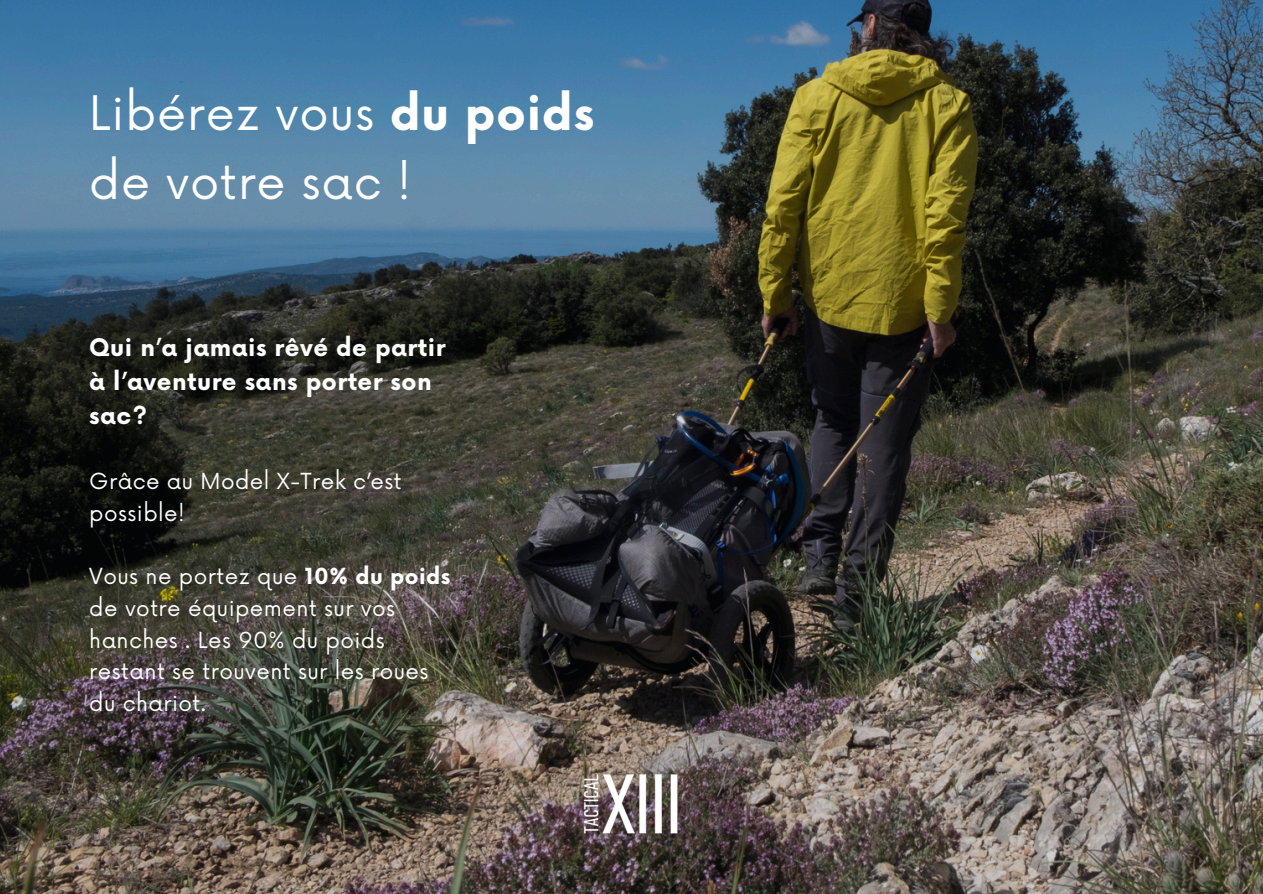
<style>
.page{position:relative;width:1263px;height:894px;background:#fff}
.page>*{position:absolute;margin:0;border:0;box-sizing:border-box;transform-origin:0 0}
.t1{font:46.35px/68.7px "Now";letter-spacing:.02em;color:#fff}
.t2{font:700 23.7px/33.8px "Now";letter-spacing:.02em;color:#fff}
.t3{font:21.6px/31.8px "Now";letter-spacing:.02em;color:#fff}
.s1{font-weight:700}
</style>
<div class="page">
<img style="left:0;top:0;width:1263px;height:893px">
<img style="left:577px;top:767px;width:108px;height:73px">
<p class="t1" style="left:89px;top:82px;width:506px">Libérez vous <span class="s1">du poids </span>de votre sac !</p>
<h1 class="t2" style="left:89px;top:332px;width:358px">Qui n’a jamais rêvé de partir à l’aventure sans porter son sac?</h1>
<h2 class="t3" style="left:89px;top:466px;width:314px">Grâce au Model X-Trek c’est possible!</h2>
<p class="t3" style="left:89px;top:561px;width:363px">Vous ne portez que <span class="s1">10% du poids </span>de votre équipement sur vos hanches . Les 90% du poids restant se trouvent sur les roues du chariot.</p>
</div>
